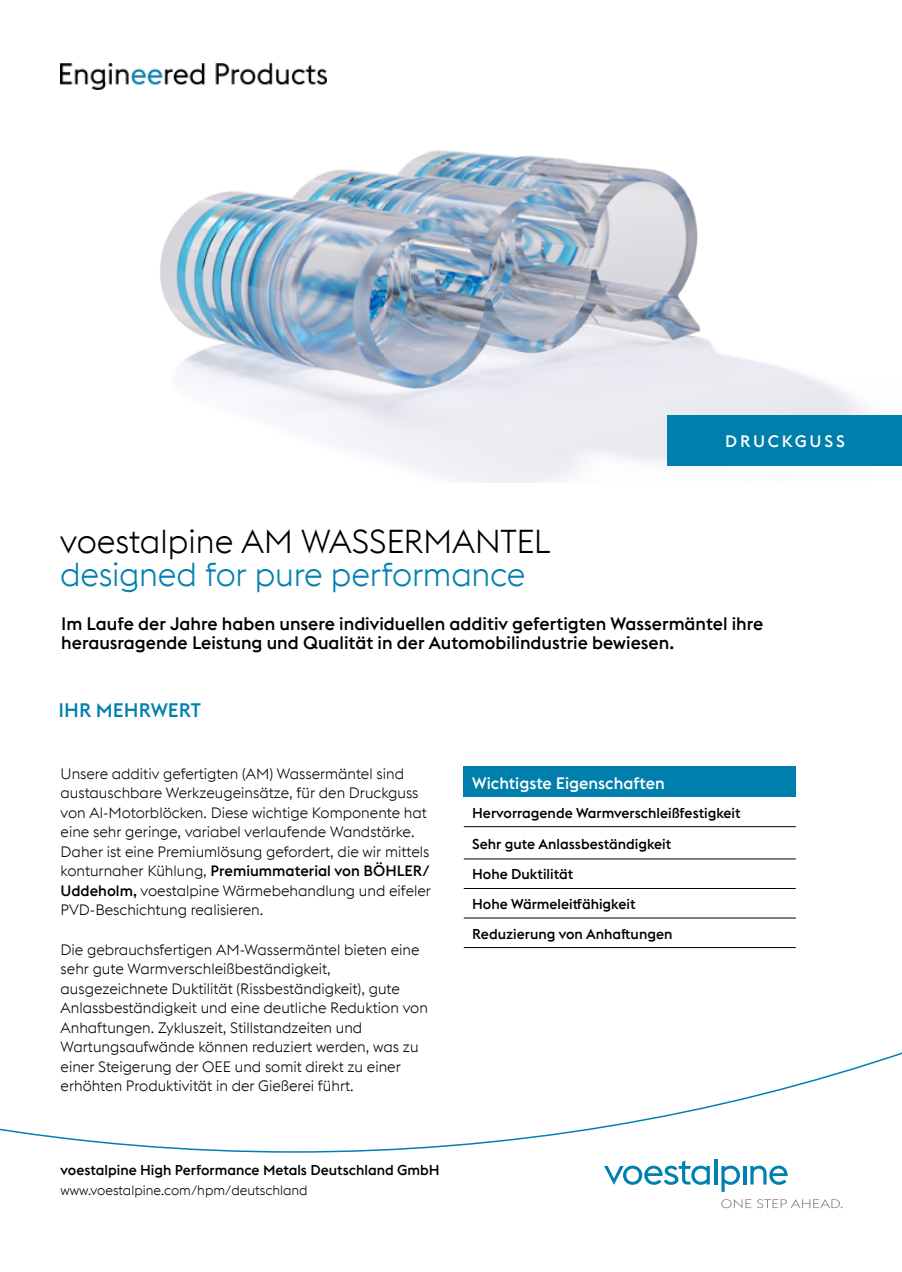
<style>
.page{position:relative;width:902px;height:1272px;background:#fff}
.page>*{position:absolute;margin:0;border:0;box-sizing:border-box;transform-origin:0 0}
.t1{font:300 33px "voestalpine";letter-spacing:-.01em;color:#0080b0}
.t2{font:300 33px "voestalpine";color:#000}
.t3{font:500 19.5px "voestalpine";color:#0080b0}
.t4{font:500 18px/19.5px "voestalpine";color:#000}
.t5{font:500 16.5px "voestalpine";color:#fff}
.t6{font:500 16.5px "voestalpine";letter-spacing:.17em;color:#fff}
.t7{font:300 15px/19.5px "voestalpine";color:#000}
.t8{font:500 14.25px/30.9px "voestalpine";color:#000}
.t9{font:300 13.5px "voestalpine";color:#000}
.s1{font-weight:500}
</style>
<div class="page">
<img style="left:60px;top:63px;width:841px;height:420px">
<svg style="left:0;top:1052px;width:901px;height:101px"></svg>
<svg style="left:604px;top:1160px;width:105px;height:24px"></svg>
<hr style="left:714px;top:1158px;width:3px;height:26px;background:#0080b0">
<svg style="left:721px;top:1165px;width:19px;height:26px"></svg>
<hr style="left:743px;top:1165px;width:3px;height:19px;background:#0080b0">
<svg style="left:750px;top:1165px;width:37px;height:19px"></svg>
<svg style="left:721px;top:1199px;width:121px;height:9px"></svg>
<div style="left:463px;top:766px;width:332px;height:31px;background:#007fac"></div>
<hr style="left:463px;top:826px;width:332px;height:1px;background:#000">
<hr style="left:463px;top:858px;width:332px;height:1px;background:#000">
<hr style="left:463px;top:888px;width:332px;height:1px;background:#000">
<hr style="left:463px;top:917px;width:332px;height:1px;background:#000">
<hr style="left:463px;top:947px;width:332px;height:1px;background:#000">
<img style="left:61px;top:64px;width:265px;height:26px">
<div style="left:668px;top:415px;width:233px;height:50px;background:#007fac"></div>
<h1 class="t2" style="left:60px;top:522px;width:491px">voestalpine AM WASSERMANTEL</h1>
<h1 class="t1" style="left:60px;top:555px;width:466px">designed for pure performance</h1>
<p class="t6" style="left:725px;top:431px;width:121px">DRUCKGUSS</p>
<p class="t4" style="left:61px;top:613px;width:703px">Im Laufe der Jahre haben unsere individuellen additiv gefertigten Wassermäntel ihre herausragende Leistung und Qualität in der Automobilindustrie bewiesen.</p>
<h2 class="t3" style="left:58px;top:698px;width:144px">IHR MEHRWERT</h2>
<p class="t7" style="left:61px;top:764px;width:372px">Unsere additiv gefertigten (AM) Wassermäntel sind austauschbare Werkzeugeinsätze, für den Druckguss von Al-Motorblöcken. Diese wichtige Komponente hat eine sehr geringe, variabel verlaufende Wandstärke.<br>Daher ist eine Premiumlösung gefordert, die wir mittels konturnaher Kühlung, <span class="s1">Premiummaterial von BÖHLER/ Uddeholm,</span> voestalpine Wärmebehandlung und eifeler PVD-Beschichtung realisieren.</p>
<p class="t7" style="left:61px;top:939px;width:369px">Die gebrauchsfertigen AM-Wassermäntel bieten eine sehr gute Warmverschleißbeständigkeit, ausgezeichnete Duktilität (Rissbeständigkeit), gute Anlassbeständigkeit und eine deutliche Reduktion von Anhaftungen. Zykluszeit, Stillstandzeiten und Wartungsaufwände können reduziert werden, was zu einer Steigerung der OEE und somit direkt zu einer erhöhten Produktivität in der Gießerei führt.</p>
<p class="t8" style="left:61px;top:1154px;width:380px">voestalpine High Performance Metals Deutschland GmbH</p>
<p class="t9" style="left:61px;top:1182px;width:248px">www.voestalpine.com/hpm/deutschland</p>
<p class="t5" style="left:472px;top:772px;width:194px">Wichtigste Eigenschaften</p>
<p class="t8" style="left:472px;top:797px;width:270px">Hervorragende Warmverschleißfestigkeit<br>Sehr gute Anlassbeständigkeit<br>Hohe Duktilität</p>
<p class="t8" style="left:472px;top:889px;width:202px;line-height:29.5px">Hohe Wärmeleitfähigkeit<br>Reduzierung von Anhaftungen</p>
</div>
